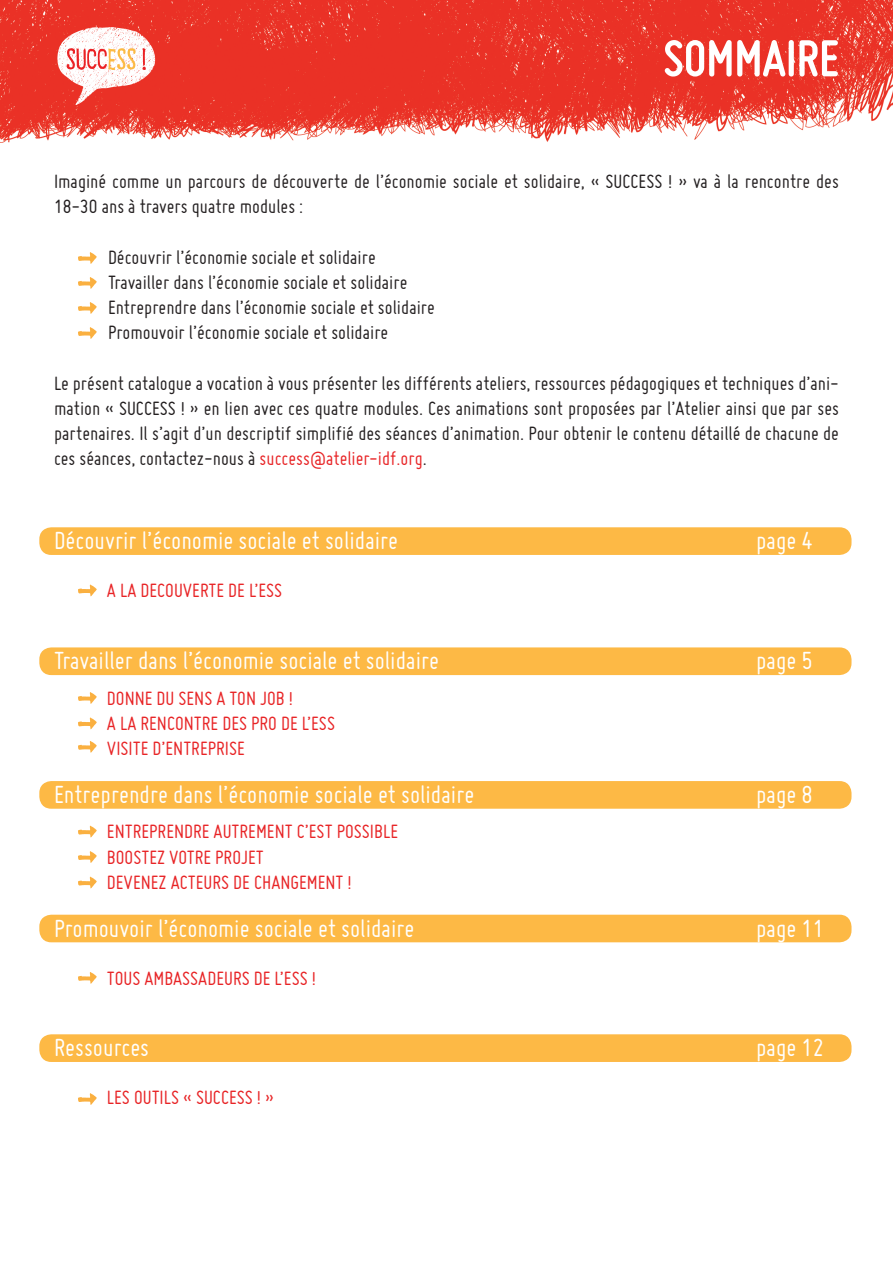
<style>
.page{position:relative;width:893px;height:1263px;background:#fff}
.page>*{position:absolute;margin:0;border:0;box-sizing:border-box;transform-origin:0 0}
.t1{font:700 54px "Miso";color:#fff}
.t2{font:27px "Miso";color:#fff}
.t3{font:21px/25.2px "Miso";color:#231f20}
.t4{font:21px "Miso";color:#e82426}
.s1{color:#e82426}
</style>
<div class="page">
<img style="left:0;top:0;width:893px;height:143px">
<svg style="left:57px;top:27px;width:98px;height:78px"></svg>
<svg style="left:78px;top:252px;width:19px;height:12px"></svg>
<svg style="left:78px;top:277px;width:19px;height:12px"></svg>
<svg style="left:78px;top:302px;width:19px;height:12px"></svg>
<svg style="left:78px;top:327px;width:19px;height:12px"></svg>
<div style="left:39px;top:527px;width:812px;height:28px;background:#fdb945;border-radius:12px"></div>
<svg style="left:78px;top:585px;width:19px;height:11px"></svg>
<div style="left:39px;top:647px;width:812px;height:28px;background:#fdb945;border-radius:12px"></div>
<div style="left:39px;top:781px;width:812px;height:28px;background:#fdb945;border-radius:12px"></div>
<div style="left:39px;top:915px;width:812px;height:27px;background:#fdb945;border-radius:12px"></div>
<svg style="left:78px;top:972px;width:19px;height:12px"></svg>
<div style="left:39px;top:1034px;width:812px;height:28px;background:#fdb945;border-radius:12px"></div>
<svg style="left:78px;top:1093px;width:19px;height:12px"></svg>
<svg style="left:78px;top:692px;width:19px;height:12px"></svg>
<svg style="left:78px;top:717px;width:19px;height:12px"></svg>
<svg style="left:78px;top:741px;width:19px;height:12px"></svg>
<svg style="left:78px;top:826px;width:19px;height:11px"></svg>
<svg style="left:78px;top:851px;width:19px;height:12px"></svg>
<svg style="left:78px;top:877px;width:19px;height:11px"></svg>
<p class="t1" style="left:663px;top:28px;width:177px">SOMMAIRE</p>
<p class="t3" style="left:54px;top:168px;width:786px">Imaginé comme un parcours de découverte de l’économie sociale et solidaire, « SUCCESS ! » va à la rencontre des<br>18-30 ans à travers quatre modules :</p>
<p class="t3" style="left:108px;top:244px;width:269px">Découvrir l’économie sociale et solidaire</p>
<p class="t3" style="left:108px;top:269px;width:301px">Travailler dans l’économie sociale et solidaire</p>
<p class="t3" style="left:108px;top:294px;width:328px">Entreprendre dans l’économie sociale et solidaire</p>
<p class="t3" style="left:108px;top:320px;width:282px">Promouvoir l’économie sociale et solidaire</p>
<p class="t3" style="left:54px;top:370px;width:786px;text-align:justify">Le présent catalogue a vocation à vous présenter les différents ateliers, ressources pédagogiques et techniques d’ani&shy;mation « SUCCESS ! » en lien avec ces quatre modules. Ces animations sont proposées par l’Atelier ainsi que par ses partenaires. Il s’agit d’un descriptif simplifié des séances d’animation. Pour obtenir le contenu détaillé de chacune de ces séances, contactez-nous à <span class="s1">success@atelier-idf.org</span>.</p>
<p class="t2" style="left:54px;top:526px;width:346px">Découvrir l’économie sociale et solidaire</p>
<p class="t2" style="left:756px;top:526px;width:58px">page 4</p>
<p class="t4" style="left:107px;top:579px;width:177px">A LA DECOUVERTE DE L’ESS</p>
<p class="t2" style="left:54px;top:646px;width:387px">Travailler dans l’économie sociale et solidaire</p>
<p class="t2" style="left:756px;top:646px;width:58px">page 5</p>
<p class="t4" style="left:107px;top:686px;width:188px">DONNE DU SENS A TON JOB !</p>
<p class="t4" style="left:107px;top:712px;width:230px">A LA RENCONTRE DES PRO DE L’ESS</p>
<p class="t4" style="left:107px;top:737px;width:139px">VISITE D’ENTREPRISE</p>
<p class="t2" style="left:54px;top:779px;width:422px">Entreprendre dans l’économie sociale et solidaire</p>
<p class="t2" style="left:756px;top:779px;width:58px">page 8</p>
<p class="t4" style="left:107px;top:820px;width:293px">ENTREPRENDRE AUTREMENT C’EST POSSIBLE</p>
<p class="t4" style="left:107px;top:845px;width:158px">BOOSTEZ VOTRE PROJET</p>
<p class="t4" style="left:107px;top:870px;width:246px">DEVENEZ ACTEURS DE CHANGEMENT !</p>
<p class="t2" style="left:54px;top:913px;width:362px">Promouvoir l’économie sociale et solidaire</p>
<p class="t2" style="left:756px;top:913px;width:69px">page 11</p>
<p class="t4" style="left:107px;top:966px;width:211px">TOUS AMBASSADEURS DE L’ESS !</p>
<p class="t2" style="left:54px;top:1033px;width:97px">Ressources</p>
<p class="t2" style="left:756px;top:1033px;width:69px">page 12</p>
<p class="t4" style="left:107px;top:1086px;width:169px">LES OUTILS « SUCCESS ! »</p>
</div>
